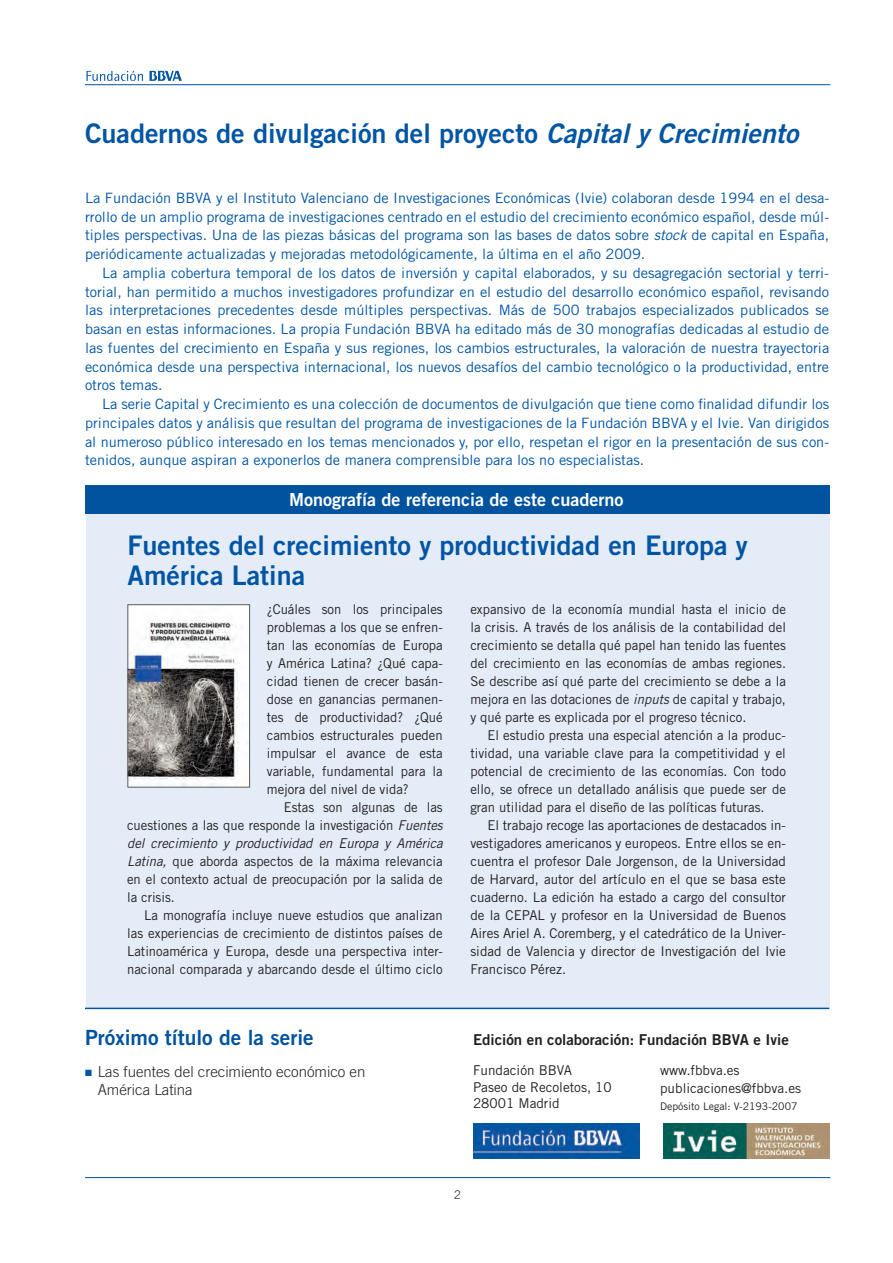
<style>
.page{position:relative;width:893px;height:1263px;background:#fff}
.page>*{position:absolute;margin:0;border:0;box-sizing:border-box;transform-origin:0 0}
.t1{font:27px/30px "Trade Gothic Bold Two";color:#0155a5}
.t2{font:21px "Trade Gothic Bold Two";color:#0153a0}
.t3{font:18px "Trade Gothic Bold Two";color:#fff}
.t4{font:300 15px/18px "Trade Gothic";color:#231f20}
.t5{font:15px "Trade Gothic Bold Two";color:#231f20}
.t6{font:14.25px/18.8px "Trade Gothic";color:#0155a5;text-align:justify}
.t7{font:13.5px/18px "Trade Gothic";color:#231f20;text-align:justify}
.t8{font:300 12px "Trade Gothic";color:#231f20}
.t9{font:10.5px "Trade Gothic";color:#231f20}
.s1{font-style:italic}
.s2{color:#0155a5}
</style>
<div class="page">
<div style="left:86px;top:514px;width:743px;height:495px;background:#e4ecf7"></div>
<div style="left:85px;top:485px;width:744px;height:29px;background:#0153a0"></div>
<svg style="left:86px;top:71px;width:57px;height:10px"></svg>
<svg style="left:150px;top:71px;width:32px;height:10px"></svg>
<hr style="left:85px;top:1177px;width:745px;height:1px;background:#0153a0">
<hr style="left:85px;top:84px;width:745px;height:1px;background:#0153a0">
<img style="left:130px;top:606px;width:118px;height:179px">
<div style="left:128px;top:604px;width:122px;height:183px;border:1px solid #57585a"></div>
<img style="left:473px;top:1123px;width:166px;height:36px">
<img style="left:663px;top:1123px;width:166px;height:36px">
<hr style="left:85px;top:1008px;width:744px;height:1px;background:#0155a5">
<h1 class="t1" style="left:85px;top:118px;width:715px">Cuadernos de divulgación del proyecto <span class="s1">Capital y Crecimiento</span></h1>
<p class="t6" style="left:85px;top:188px;width:746px">La Fundación BBVA y el Instituto Valenciano de Investigaciones Económicas (Ivie) colaboran desde 1994 en el desa&shy;rrollo de un amplio programa de investigaciones centrado en el estudio del crecimiento económico español, desde múl&shy;tiples perspectivas. Una de las piezas básicas del programa son las bases de datos sobre <span class="s1">stock</span> de capital en España, periódicamente actualizadas y mejoradas metodológicamente, la última en el año 2009.</p>
<p class="t6" style="left:85px;top:263px;width:746px;text-indent:17px">La amplia cobertura temporal de los datos de inversión y capital elaborados, y su desagregación sectorial y terri&shy;torial, han permitido a muchos investigadores profundizar en el estudio del desarrollo económico español, revisando las interpretaciones precedentes desde múltiples perspectivas. Más de 500 trabajos especializados publicados se basan en estas informaciones. La propia Fundación BBVA ha editado más de 30 monografías dedicadas al estudio de las fuentes del crecimiento en España y sus regiones, los cambios estructurales, la valoración de nuestra trayectoria económica desde una perspectiva internacional, los nuevos desafíos del cambio tecnológico o la productividad, entre otros temas.</p>
<p class="t6" style="left:85px;top:394px;width:746px;text-indent:17px">La serie Capital y Crecimiento es una colección de documentos de divulgación que tiene como finalidad difundir los principales datos y análisis que resultan del programa de investigaciones de la Fundación BBVA y el Ivie. Van dirigidos al numeroso público interesado en los temas mencionados y, por ello, respetan el rigor en la presentación de sus con&shy;tenidos, aunque aspiran a exponerlos de manera comprensible para los no especialistas.</p>
<h3 class="t3" style="left:289px;top:488px;width:336px">Monografía de referencia de este cuaderno</h3>
<h1 class="t1" style="left:128px;top:530px;width:622px">Fuentes del crecimiento y productividad en Europa y<br>América Latina</h1>
<p class="t7" style="left:267px;top:600px;width:177px">¿Cuáles son los principales problemas a los que se enfren&shy;tan las economías de Europa y América Latina? ¿Qué capa&shy;cidad tienen de crecer basán&shy;dose en ganancias permanen&shy;tes de productividad? ¿Qué cambios estructurales pueden impulsar el avance de esta variable, fundamental para la mejora del nivel de vida?</p>
<p class="t7" style="left:127px;top:798px;width:317px;text-indent:157px">Estas son algunas de las cuestiones a las que responde la investigación <span class="s1">Fuentes del crecimiento y productividad en Europa y América Latina,</span> que aborda aspectos de la máxima relevancia en el contexto actual de preocupación por la salida de la crisis.</p>
<p class="t7" style="left:127px;top:906px;width:317px;text-indent:17px">La monografía incluye nueve estudios que analizan las experiencias de crecimiento de distintos países de Latinoamérica y Europa, desde una perspectiva inter&shy;nacional comparada y abarcando desde el último ciclo</p>
<h2 class="t2" style="left:85px;top:1024px;width:230px">Próximo título de la serie</h2>
<p class="t4" style="left:98px;top:1062px;width:269px;text-indent:-13px"><span class="s2">■</span> Las fuentes del crecimiento económico en<br>América Latina</p>
<p class="t7" style="left:470px;top:600px;width:317px">expansivo de la economía mundial hasta el inicio de la crisis. A través de los análisis de la contabilidad del crecimiento se detalla qué papel han tenido las fuentes del crecimiento en las economías de ambas regiones.<br>Se describe así qué parte del crecimiento se debe a la mejora en las dotaciones de <span class="s1">inputs</span> de capital y trabajo, y qué parte es explicada por el progreso técnico.</p>
<p class="t7" style="left:470px;top:726px;width:317px;text-indent:17px">El estudio presta una especial atención a la produc&shy;tividad, una variable clave para la competitividad y el potencial de crecimiento de las economías. Con todo ello, se ofrece un detallado análisis que puede ser de gran utilidad para el diseño de las políticas futuras.</p>
<p class="t7" style="left:470px;top:816px;width:317px;text-indent:17px">El trabajo recoge las aportaciones de destacados in&shy;vestigadores americanos y europeos. Entre ellos se en&shy;cuentra el profesor Dale Jorgenson, de la Universidad de Harvard, autor del artículo en el que se basa este cuaderno. La edición ha estado a cargo del consultor de la CEPAL y profesor en la Universidad de Buenos Aires Ariel A. Coremberg, y el catedrático de la Univer&shy;sidad de Valencia y director de Investigación del Ivie Francisco Pérez.</p>
<p class="t5" style="left:473px;top:1030px;width:317px">Edición en colaboración: Fundación BBVA e Ivie</p>
<p class="t7" style="left:473px;top:1062px;width:140px;line-height:16.2px;text-align:left">Fundación BBVA<br>Paseo de Recoletos, 10<br>28001 Madrid</p>
<p class="t7" style="left:660px;top:1061px;width:142px">www.fbbva.es publicaciones@fbbva.es</p>
<p class="t9" style="left:660px;top:1099px;width:139px">Depósito Legal: V-2193-2007</p>
<p class="t8" style="left:454px;top:1188px;width:8px">2</p>
</div>
